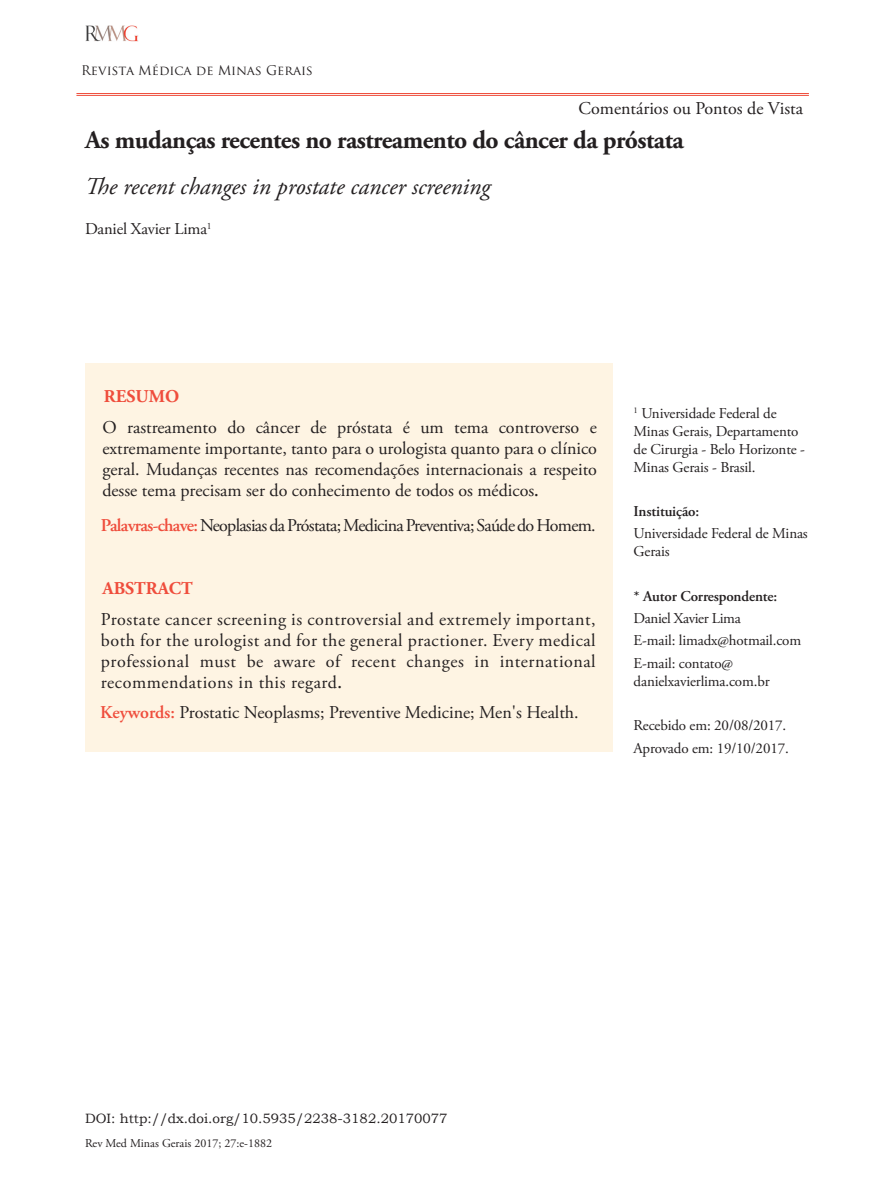
<style>
.page{position:relative;width:893px;height:1191px;background:#fff}
.page>*{position:absolute;margin:0;border:0;box-sizing:border-box;transform-origin:0 0}
.Título_Português{font:700 25.5px "Adobe Garamond Pro";letter-spacing:-.02em;color:#231f20}
.Título_em_Inglês{font:italic 24px "Adobe Garamond Pro";color:#231f20}
.Resumo{font:18px/21px "Adobe Garamond Pro";color:#231f20;text-align:justify}
.keywords{font:18px "Adobe Garamond Pro";letter-spacing:-.04em;color:#231f20}
.keywords-2{font:18px "Adobe Garamond Pro";color:#231f20}
.Resumo-2{font:700 18px "Adobe Garamond Pro";color:#ef4d3c}
.Autores{font:16.5px "Adobe Garamond Pro";letter-spacing:-.01em;color:#231f20}
.Autores-2{font:15px/18px "Adobe Garamond Pro";letter-spacing:-.01em;color:#231f20}
.Autores-3{font:600 15px "Adobe Garamond Pro";letter-spacing:-.01em;color:#231f20}
.DOI{font:13.5px "Bookman Old Style";color:#231f20}
.t1{font:13.05px "Trajan Pro";color:#231f20}
.t2{font:12px "Adobe Garamond Pro";letter-spacing:-.025em;color:#231f20}
.t3{font:12px "Adobe Garamond Pro";color:#231f20}
.s1{font-weight:600}
.s2{font-weight:600;color:#ef4d3c}
</style>
<div class="page">
<img style="left:85px;top:26px;width:53px;height:16px">
<div style="left:85px;top:363px;width:527px;height:388px;background:#fef4e3"></div>
<hr style="left:76px;top:93px;width:733px;height:1px;background:#ef4d3c">
<hr style="left:76px;top:95px;width:733px;height:1px;background:#ef4d3c">
<p class="t2" style="left:85px;top:58px;width:264px">As mudanças recentes no rastreamento do câncer da próstata</p>
<p class="t1" style="left:81px;top:62px;width:234px">Revista Médica de Minas Gerais</p>
<p class="Resumo" style="left:579px;top:98px;width:226px">Comentários ou Pontos de Vista</p>
<p class="Título_Português" style="left:85px;top:125px;width:600px">As mudanças recentes no rastreamento do câncer da próstata</p>
<p class="Título_em_Inglês" style="left:85px;top:172px;width:407px">The recent changes in prostate cancer screening</p>
<p class="Autores" style="left:85px;top:219px;width:128px">Daniel Xavier Lima<sup>1</sup></p>
<p class="Resumo-2" style="left:104px;top:385px;width:77px">RESUMO</p>
<p class="Resumo" style="left:102px;top:417px;width:496px">O rastreamento do câncer de próstata é um tema controverso e extremamente importante, tanto para o urologista quanto para o clínico geral. Mudanças recentes nas recomendações internacionais a respeito desse tema precisam ser do conhecimento de todos os médicos<span class="s1">.</span></p>
<p class="keywords" style="left:101px;top:514px;width:496px"><span class="s2">Palavras-chave:</span>Neoplasias da Próstata; Medicina Preventiva; Saúde do Homem.</p>
<p class="Resumo-2" style="left:103px;top:577px;width:92px">ABSTRACT</p>
<p class="Resumo" style="left:101px;top:609px;width:496px">Prostate cancer screening is controversial and extremely important, both for the urologist and for the general practioner. Every medical professional must be aware of recent changes in international recommendations in this regard<span class="s1">.</span></p>
<p class="keywords-2" style="left:100px;top:701px;width:480px"><span class="s2">Keywords:</span> Prostatic Neoplasms; Preventive Medicine; Men's Health.</p>
<p class="Autores-2" style="left:634px;top:404px;width:173px"><sup>1</sup> Universidade Federal de<br>Minas Gerais, Departamento de Cirurgia - Belo Horizonte -<br>Minas Gerais - Brasil.</p>
<p class="Autores-3" style="left:634px;top:503px;width:67px">Instituição:</p>
<p class="Autores-2" style="left:634px;top:525px;width:176px">Universidade Federal de Minas<br>Gerais</p>
<p class="Autores-3" style="left:634px;top:587px;width:145px">* Autor Correspondente:</p>
<p class="Autores-2" style="left:634px;top:610px;width:109px">Daniel Xavier Lima</p>
<p class="Autores-2" style="left:634px;top:632px;width:169px">E-mail: limadx@hotmail.com</p>
<p class="Autores-2" style="left:634px;top:654px;width:138px">E-mail: contato@ danielxavierlima.com.br</p>
<p class="Autores-2" style="left:634px;top:717px;width:154px">Recebido em: 20/08/2017.</p>
<p class="Autores-2" style="left:634px;top:739px;width:157px">Aprovado em: 19/10/2017.</p>
<p class="DOI" style="left:85px;top:1109px;width:364px">DOI: http://dx.doi.org/10.5935/2238-3182.20170077</p>
<p class="t3" style="left:85px;top:1135px;width:188px">Rev Med Minas Gerais 2017; 27:e-1882</p>
</div>
